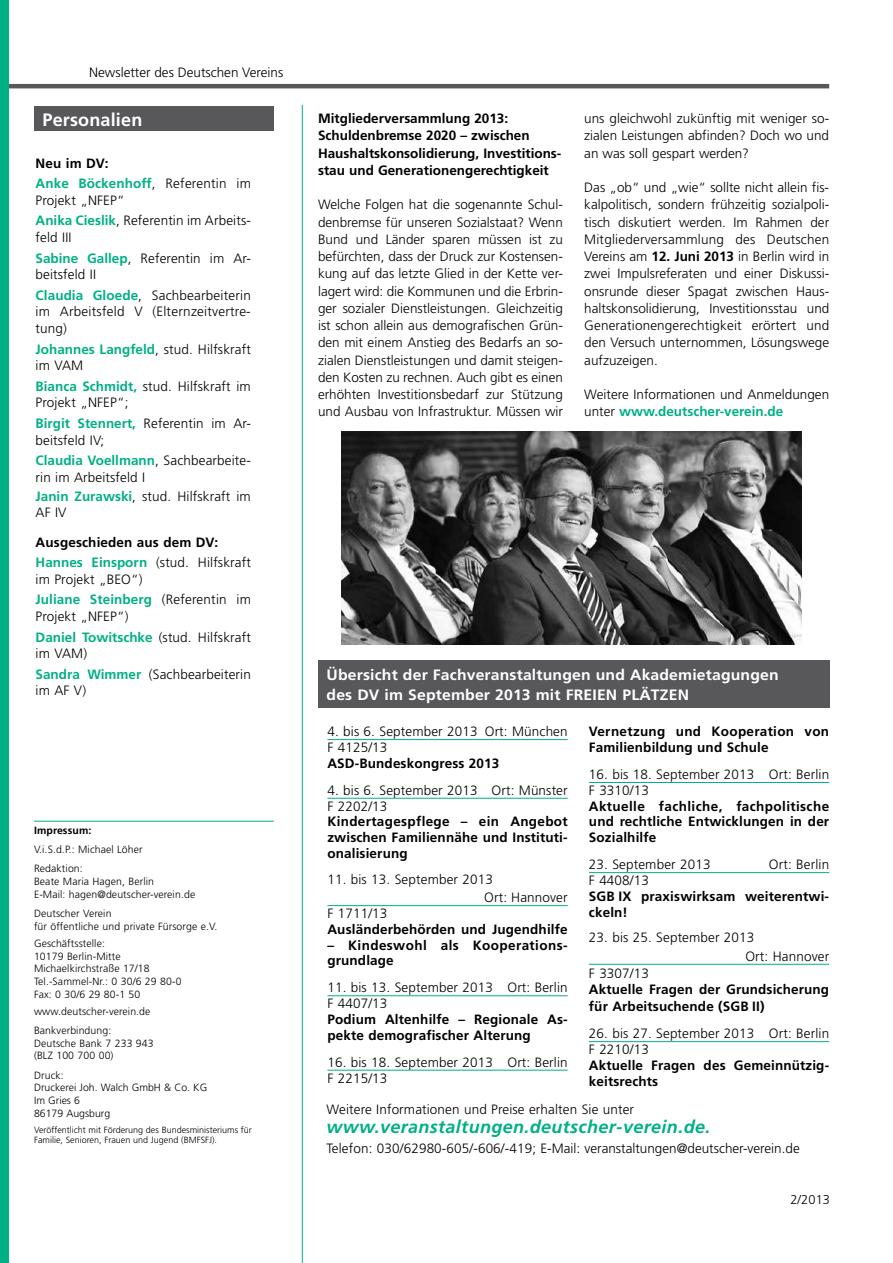
<style>
.page{position:relative;width:893px;height:1263px;background:#fff}
.page>*{position:absolute;margin:0;border:0;box-sizing:border-box;transform-origin:0 0}
.t1{font:italic 700 18px "Frutiger LT";letter-spacing:.02em;color:#00b085}
.t2{font:700 18px "Frutiger LT";letter-spacing:.01em;color:#fff}
.t3{font:700 15px/19.5px "Frutiger LT";letter-spacing:.01em;color:#fff;scale:1.05 1}
.t4{font:300 13.5px/17.2px "Frutiger LT";letter-spacing:.01em;color:#000}
.t5{font:700 13.5px/15.8px "Frutiger LT";letter-spacing:.01em;color:#000}
.t6{font:700 13.5px/15.8px "Frutiger LT";letter-spacing:.03em;color:#000}
.t7{font:700 13.5px/20.5px "Frutiger LT";letter-spacing:.005em;color:#00b085}
.t8{font:300 12.75px "Frutiger LT";color:#000}
.t9{font:300 10.5px/12.8px "Frutiger LT";letter-spacing:.01em;color:#000}
.t10{font:700 10.5px "Frutiger LT";letter-spacing:.01em;color:#000}
.t11{font:300 9px/9.8px "Frutiger LT";color:#000}
.s1{color:#000}
.s2{font-weight:300;color:#000}
.s3{font-weight:700;color:#00b085}
.s4{color:#00b085}
.s5{font-weight:300}
.s6{font-weight:700}
</style>
<div class="page">
<hr style="left:302px;top:105px;width:1px;height:1158px;background:#00b085">
<hr style="left:0;top:84px;width:829px;height:4px;background:#58585b">
<div style="left:0;top:0;width:9px;height:1263px;background:#00b085"></div>
<div style="left:318px;top:660px;width:511px;height:48px;background:#58585b"></div>
<hr style="left:34px;top:821px;width:240px;height:1px;background:#00b085">
<div style="left:34px;top:106px;width:240px;height:25px;background:#58585b"></div>
<hr style="left:327px;top:739px;width:241px;height:1px;background:#00b085">
<hr style="left:327px;top:798px;width:241px;height:1px;background:#00b085">
<hr style="left:327px;top:905px;width:241px;height:1px;background:#00b085">
<hr style="left:327px;top:995px;width:241px;height:1px;background:#00b085">
<hr style="left:327px;top:1070px;width:241px;height:1px;background:#00b085">
<hr style="left:589px;top:782px;width:240px;height:1px;background:#00b085">
<hr style="left:589px;top:872px;width:240px;height:1px;background:#00b085">
<hr style="left:589px;top:964px;width:240px;height:1px;background:#00b085">
<hr style="left:589px;top:1041px;width:240px;height:1px;background:#00b085">
<img style="left:341px;top:432px;width:460px;height:212px">
<p class="t4" style="left:89px;top:64px;width:196px">Newsletter des Deutschen Vereins</p>
<h1 class="t2" style="left:43px;top:109px;width:101px">Personalien</h1>
<p class="t7" style="left:36px;top:153px;width:217px"><span class="s1">Neu im DV:<br></span>Anke Böckenhoff<span class="s2">, Referentin im</span></p>
<p class="t4" style="left:36px;top:190px;width:217px;line-height:20.7px">Projekt „NFEP“<br><span class="s3">Anika Cieslik</span>, Referentin im Arbeits-</p>
<p class="t4" style="left:36px;top:227px;width:217px;line-height:20.7px">feld III<br><span class="s3">Sabine Gallep</span>, Referentin im Ar-</p>
<p class="t4" style="left:36px;top:264px;width:217px;line-height:20.7px">beitsfeld II<br><span class="s3">Claudia Gloede</span>, Sachbearbeiterin</p>
<p class="t4" style="left:36px;top:304px;width:217px;line-height:16.5px">im Arbeitsfeld V (Elternzeitvertre&shy;tung)</p>
<p class="t4" style="left:36px;top:341px;width:217px;line-height:16.5px"><span class="s3">Johannes Langfeld</span>, stud. Hilfskraft im VAM</p>
<p class="t4" style="left:36px;top:378px;width:217px;line-height:16.5px"><span class="s3">Bianca Schmidt,</span> stud. Hilfskraft im<br>Projekt „NFEP“;</p>
<p class="t4" style="left:36px;top:415px;width:217px;line-height:16.5px"><span class="s3">Birgit Stennert,</span> Referentin im Ar&shy;beitsfeld IV;</p>
<p class="t4" style="left:36px;top:453px;width:217px;line-height:16.5px"><span class="s3">Claudia Voellmann</span>, Sachbearbeite&shy;rin im Arbeitsfeld I</p>
<p class="t4" style="left:36px;top:488px;width:217px;line-height:16.5px"><span class="s3">Janin Zurawski</span>, stud. Hilfskraft im<br>AF IV</p>
<p class="t5" style="left:36px;top:532px;width:217px;line-height:20.5px">Ausgeschieden aus dem DV:<br><span class="s4">Hannes Einsporn</span> <span class="s5">(stud. Hilfskraft</span></p>
<p class="t4" style="left:36px;top:569px;width:217px;line-height:20.7px">im Projekt „BEO“)<br><span class="s3">Juliane Steinberg</span> (Referentin im</p>
<p class="t4" style="left:36px;top:606px;width:217px;line-height:20.7px">Projekt „NFEP“)<br><span class="s3">Daniel Towitschke</span> (stud. Hilfskraft</p>
<p class="t4" style="left:36px;top:643px;width:217px;line-height:20.7px">im VAM)<br><span class="s3">Sandra Wimmer</span> (Sachbearbeiterin</p>
<p class="t4" style="left:36px;top:682px;width:52px">im AF V)</p>
<p class="t10" style="left:34px;top:824px;width:59px">Impressum:</p>
<p class="t9" style="left:34px;top:840px;width:110px;line-height:19.2px">V.i.S.d.P.: Michael Löher<br>Redaktion:</p>
<p class="t9" style="left:34px;top:875px;width:163px">Beate Maria Hagen, Berlin<br>E-Mail: hagen@deutscher-verein.de</p>
<p class="t9" style="left:34px;top:907px;width:185px">Deutscher Verein<br>für öffentliche und private Fürsorge e.V.</p>
<p class="t9" style="left:34px;top:937px;width:149px">Geschäftsstelle:<br>10179 Berlin-Mitte<br>Michaelkirchstraße 17/18<br>Tel.-Sammel-Nr.: 0 30/6 29 80-0<br>Fax: 0 30/6 29 80-1 50</p>
<p class="t9" style="left:34px;top:1002px;width:118px;line-height:19.2px">www.deutscher-verein.de<br>Bankverbindung:</p>
<p class="t9" style="left:34px;top:1037px;width:121px">Deutsche Bank 7 233 943 (BLZ 100 700 00)</p>
<p class="t9" style="left:34px;top:1069px;width:175px">Druck:<br>Druckerei Joh. Walch GmbH &amp; Co. KG<br>Im Gries 6<br>86179 Augsburg</p>
<p class="t11" style="left:34px;top:1125px;width:219px">Veröffentlicht mit Förderung des Bundesministeriums für<br>Familie, Senioren, Frauen und Jugend (BMFSFJ).</p>
<p class="t5" style="left:318px;top:110px;width:245px;line-height:17.2px">Mitgliederversammlung 2013:<br>Schuldenbremse 2020 – zwischen Haushaltskonsolidierung, Investitions&shy;stau und Generationengerechtigkeit</p>
<p class="t4" style="left:318px;top:196px;width:246px;text-align:justify">Welche Folgen hat die sogenannte Schul&shy;denbremse für unseren Sozialstaat? Wenn Bund und Länder sparen müssen ist zu befürchten, dass der Druck zur Kostensen&shy;kung auf das letzte Glied in der Kette ver&shy;lagert wird: die Kommunen und die Erbrin&shy;ger sozialer Dienstleistungen. Gleichzeitig ist schon allein aus demografischen Grün&shy;den mit einem Anstieg des Bedarfs an so&shy;zialen Dienstleistungen und damit steigen&shy;den Kosten zu rechnen. Auch gibt es einen erhöhten Investitionsbedarf zur Stützung und Ausbau von Infrastruktur. Müssen wir</p>
<p class="t4" style="left:584px;top:110px;width:246px;text-align:justify">uns gleichwohl zukünftig mit weniger so&shy;zialen Leistungen abfinden? Doch wo und an was soll gespart werden?</p>
<p class="t4" style="left:584px;top:179px;width:247px;text-align:justify">Das „ob“ und „wie“ sollte nicht allein fis&shy;kalpolitisch, sondern frühzeitig sozialpoli&shy;tisch diskutiert werden. Im Rahmen der Mitgliederversammlung des Deutschen Vereins am <span class="s6">12. Juni 2013</span> in Berlin wird in zwei Impulsreferaten und einer Diskussi&shy;onsrunde dieser Spagat zwischen Haus&shy;haltskonsolidierung, Investitionsstau und Generationengerechtigkeit erörtert und den Versuch unternommen, Lösungswege aufzuzeigen.</p>
<p class="t4" style="left:584px;top:386px;width:246px">Weitere Informationen und Anmeldungen unter <span class="s3">www.deutscher-verein.de</span></p>
<p class="t3" style="left:327px;top:665px;width:432px">Übersicht der Fachveranstaltungen und Akademietagungen des DV im September 2013 mit FREIEN PLÄTZEN</p>
<p class="t5" style="left:589px;top:724px;width:242px">Vernetzung und Kooperation von<br>Familienbildung und Schule</p>
<p class="t4" style="left:589px;top:767px;width:242px;line-height:15.8px">16. bis 18. September 2013 Ort: Berlin<br>F 3310/13</p>
<p class="t5" style="left:589px;top:798px;width:242px;text-align:justify">Aktuelle fachliche, fachpolitische und rechtliche Entwicklungen in der Sozialhilfe</p>
<p class="t4" style="left:589px;top:856px;width:123px">23. September 2013</p>
<p class="t4" style="left:769px;top:856px;width:62px">Ort: Berlin</p>
<p class="t4" style="left:589px;top:872px;width:61px">F 4408/13</p>
<p class="t5" style="left:589px;top:888px;width:242px">SGB IX praxiswirksam weiterentwi&shy;ckeln!</p>
<p class="t4" style="left:745px;top:928px;width:85px;line-height:18.6px;text-indent:-156px">23. bis 25. September 2013<br>Ort: Hannover</p>
<p class="t4" style="left:589px;top:965px;width:61px">F 3307/13</p>
<p class="t5" style="left:589px;top:981px;width:242px;line-height:17.2px">Aktuelle Fragen der Grundsicherung für Arbeitsuchende (SGB II)</p>
<p class="t4" style="left:589px;top:1026px;width:242px;line-height:15.8px">26. bis 27. September 2013 Ort: Berlin<br>F 2210/13</p>
<p class="t5" style="left:589px;top:1057px;width:242px">Aktuelle Fragen des Gemeinnützig&shy;keitsrechts</p>
<p class="t4" style="left:327px;top:1101px;width:309px">Weitere Informationen und Preise erhalten Sie unter</p>
<h1 class="t1" style="left:327px;top:1116px;width:385px">www.veranstaltungen.deutscher-verein.de.</h1>
<p class="t4" style="left:327px;top:1140px;width:475px">Telefon: 030/62980-605/-606/-419; E-Mail: veranstaltungen@deutscher-verein.de</p>
<p class="t4" style="left:327px;top:724px;width:242px;line-height:15.8px">4. bis 6. September 2013 Ort: München<br>F 4125/13</p>
<p class="t5" style="left:327px;top:755px;width:173px">ASD-Bundeskongress 2013</p>
<p class="t4" style="left:327px;top:782px;width:242px;line-height:15.8px">4. bis 6. September 2013 Ort: Münster<br>F 2202/13</p>
<p class="t5" style="left:327px;top:814px;width:242px;text-align:justify">Kindertagespflege – ein Angebot zwischen Familiennähe und Instituti&shy;onalisierung</p>
<p class="t4" style="left:484px;top:870px;width:85px;line-height:18.6px;text-indent:-157px">11. bis 13. September 2013<br>Ort: Hannover</p>
<p class="t4" style="left:327px;top:905px;width:61px">F 1711/13</p>
<p class="t5" style="left:327px;top:921px;width:242px">Ausländerbehörden und Jugendhilfe</p>
<p class="t6" style="left:327px;top:937px;width:242px">– Kindeswohl als Kooperations&shy;grundlage</p>
<p class="t4" style="left:327px;top:980px;width:242px;line-height:15.8px">11. bis 13. September 2013 Ort: Berlin<br>F 4407/13</p>
<p class="t5" style="left:327px;top:1011px;width:242px">Podium Altenhilfe – Regionale As&shy;pekte demografischer Alterung</p>
<p class="t4" style="left:327px;top:1054px;width:242px;line-height:15.8px">16. bis 18. September 2013 Ort: Berlin<br>F 2215/13</p>
<p class="t8" style="left:790px;top:1192px;width:41px">2/2013</p>
</div>
